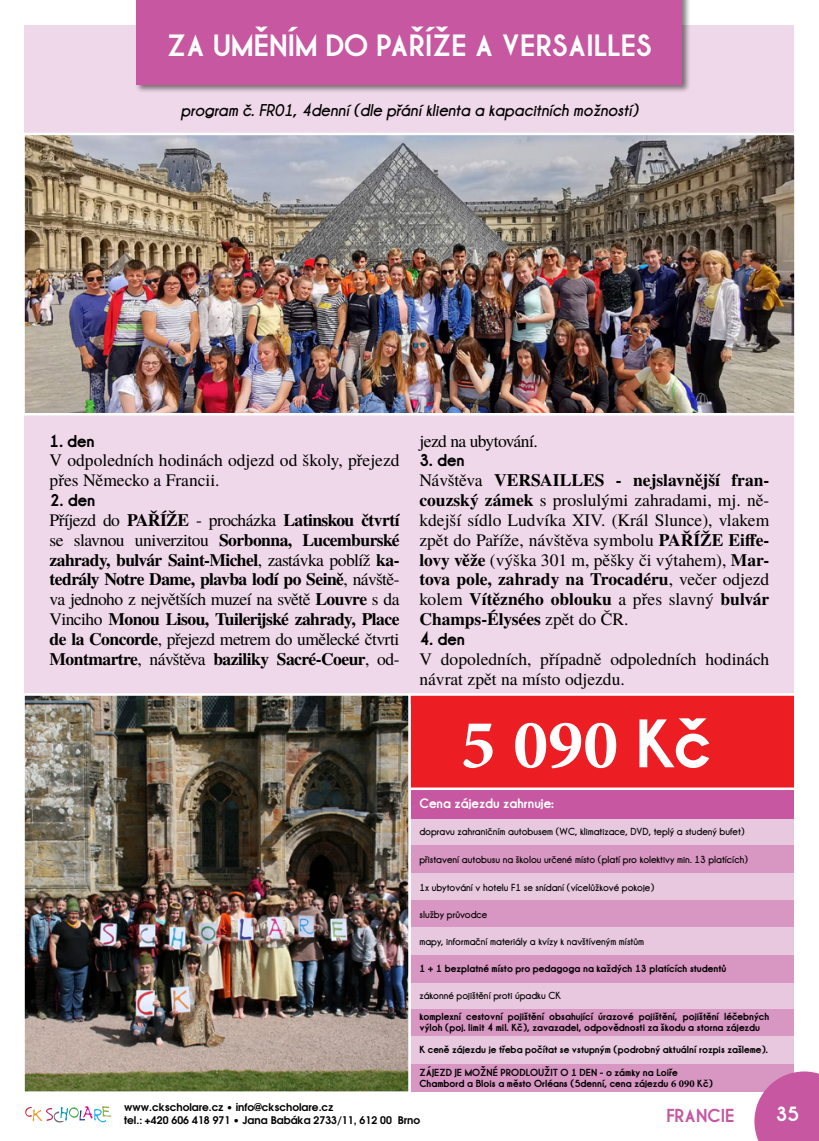
<style>
.page{position:relative;width:819px;height:1141px;background:#fff}
.page>*{position:absolute;margin:0;border:0;box-sizing:border-box;transform-origin:0 0}
.t1{font:700 70px "Minion Pro";color:#fff}
.t2{font:700 31.5px "Champagne&Limousines Thick";color:#fff}
.t3{font:700 21px "Champagne&Limousines Thick";color:#fff}
.t4{font:700 19.25px "Champagne&Limousines Thick";color:#c657a0}
.t5{font:17.5px/19.8px "Te X Gyre Termes";color:#000}
.t6{font:700 17.5px/19.8px "Te X Gyre Termes";letter-spacing:-.03em;color:#000;text-align:justify}
.t7{font:italic 17.5px "Champagne&Limousines Thick";color:#000}
.t8{font:700 17.5px "Champagne&Limousines Thick";color:#000}
.t9{font:17.5px "Te X Gyre Termes";letter-spacing:-.03em;color:#000}
.t10{font:700 14px "Champagne&Limousines Thick";color:#fff}
.t11{font:700 10.5px/10.5px "Champagne&Limousines Thick";color:#000}
.t12{font:10.5px "Champagne&Limousines Thick";color:#000}
.t13{font:700 10.5px/13.1px "Te X Gyre Adventor";color:#000}
.s1{font-weight:400}
.s2{font-weight:700}
.s3{font-family:"Champagne&Limousines Thick"}
.s4{font-family:"Minion Pro"}
</style>
<div class="page">
<div style="left:25px;top:25px;width:769px;height:1066px;background:#efd8e9"></div>
<div style="left:409px;top:819px;width:385px;height:27px;background:#e8c8df"></div>
<div style="left:409px;top:846px;width:385px;height:27px;background:#d896c2"></div>
<div style="left:409px;top:982px;width:385px;height:27px;background:#e8c8df"></div>
<div style="left:409px;top:873px;width:385px;height:27px;background:#e8c8df"></div>
<div style="left:409px;top:1009px;width:385px;height:28px;background:#d896c2"></div>
<div style="left:409px;top:900px;width:385px;height:28px;background:#d896c2"></div>
<div style="left:409px;top:1037px;width:385px;height:27px;background:#e8c8df"></div>
<div style="left:409px;top:928px;width:385px;height:27px;background:#e8c8df"></div>
<div style="left:409px;top:1064px;width:385px;height:27px;background:#d896c2"></div>
<div style="left:409px;top:955px;width:385px;height:27px;background:#d896c2"></div>
<div style="left:134px;top:0;width:557px;height:93px;background:#000;opacity:.5"></div>
<div style="left:136px;top:0;width:546px;height:84px;background:#c657a0"></div>
<div style="left:409px;top:789px;width:385px;height:30px;background:#c657a0"></div>
<div style="left:409px;top:694px;width:385px;height:95px;background:#ed1d24"></div>
<hr style="left:408px;top:788px;width:386px;height:2px;background:#fff">
<hr style="left:408px;top:693px;width:386px;height:3px;background:#fff">
<img style="left:25px;top:696px;width:382px;height:395px">
<div style="left:22px;top:693px;width:388px;height:401px;border:2px solid #fff"></div>
<img style="left:25px;top:136px;width:768px;height:276px">
<div style="left:22px;top:133px;width:774px;height:282px;border:2px solid #fff"></div>
<div style="left:752px;top:1070px;width:67px;height:71px;background:#000;opacity:.5"></div>
<svg style="left:754px;top:1071px;width:65px;height:70px;background:#c963a6"></svg>
<svg style="left:25px;top:1106px;width:86px;height:17px"></svg>
<h2 class="t2" style="left:167px;top:27px;width:486px">ZA UMĚNÍM DO PAŘÍŽE A VERSAILLES</h2>
<p class="t7" style="left:181px;top:100px;width:458px">program č. FR01, 4denní (dle přání klienta a kapacitních možností)</p>
<p class="t8" style="left:50px;top:430px;width:47px">1. den</p>
<p class="t5" style="left:50px;top:450px;width:351px">V odpoledních hodinách odjezd od školy, přejezd přes Německo a Francii.</p>
<p class="t8" style="left:50px;top:490px;width:47px">2. den</p>
<p class="t6" style="left:50px;top:509px;width:351px"><span class="s1">Příjezd do</span> PAŘÍŽE <span class="s1">- procházka</span> Latinskou čtvrtí <span class="s1">se slavnou univerzitou</span> Sorbonna, Lucemburské zahrady, bulvár Saint-Michel<span class="s1">, zastávka poblíž</span> ka&shy;tedrály Notre Dame, plavba lodí po Seině<span class="s1">, návště&shy;va jednoho z největších muzeí na světě</span> Louvre <span class="s1">s da Vinciho</span> Monou Lisou, Tuilerijské zahrady, Place de la Concorde<span class="s1">, přejezd metrem do umělecké čtvrti </span>Montmartre<span class="s1">, návštěva</span> baziliky Sacré-Coeur<span class="s1">, od-</span></p>
<p class="t9" style="left:419px;top:428px;width:120px">jezd na ubytování.</p>
<p class="t8" style="left:419px;top:450px;width:47px">3. den</p>
<p class="t5" style="left:419px;top:470px;width:351px;text-align:justify">Návštěva <span class="s2">VERSAILLES - nejslavnější fran&shy;couzský zámek</span> s proslulými zahradami, mj. ně&shy;kdejší sídlo Ludvíka XIV. (Král Slunce), vlakem zpět do Paříže, návštěva symbolu <span class="s2">PAŘÍŽE Eiffe&shy;lovy věže</span> (výška 301 m, pěšky či výtahem), <span class="s2">Mar&shy;tova pole, zahrady na Trocadéru</span>, večer odjezd kolem <span class="s2">Vítězného oblouku</span> a přes slavný <span class="s2">bulvár Champs-Élysées</span> zpět do ČR.</p>
<p class="t8" style="left:419px;top:628px;width:47px">4. den</p>
<p class="t5" style="left:419px;top:648px;width:351px">V dopoledních, případně odpoledních hodinách návrat zpět na místo odjezdu.</p>
<h1 class="t1" style="left:461px;top:696px;width:252px">5 090 <span class="s3">Kč</span></h1>
<p class="t10" style="left:419px;top:795px;width:136px">Cena zájezdu zahrnuje:</p>
<p class="t12" style="left:419px;top:826px;width:327px">dopravu zahraničním autobusem (WC, klimatizace, DVD, teplý a studený bufet)</p>
<p class="t12" style="left:419px;top:854px;width:330px">přistavení autobusu na školou určené místo (platí pro kolektivy min. 13 platících)</p>
<p class="t12" style="left:419px;top:881px;width:236px">1x ubytování v hotelu F1 se snídaní (vícelůžkové pokoje)</p>
<p class="t12" style="left:419px;top:908px;width:69px">služby průvodce</p>
<p class="t12" style="left:419px;top:935px;width:226px">mapy, informační materiály a kvízy k navštíveným místům</p>
<p class="t11" style="left:419px;top:963px;width:308px">1 + 1 bezplatné místo pro pedagoga na každých 13 platících studentů</p>
<p class="t12" style="left:419px;top:990px;width:143px">zákonné pojištění proti úpadku CK</p>
<p class="t11" style="left:419px;top:1011px;width:351px">komplexní cestovní pojištění obsahující úrazové pojištění, pojištění léčebných výloh (poj. limit 4 mil. Kč), zavazadel, odpovědnosti za škodu a storna zájezdu</p>
<p class="t11" style="left:419px;top:1038px;width:350px;line-height:22.8px">K ceně zájezdu je třeba počítat se vstupným (podrobný aktuální rozpis zašleme).<br>ZÁJEZD JE MOŽNÉ PRODLOUŽIT O 1 DEN - o zámky na Loiře</p>
<p class="t11" style="left:419px;top:1078px;width:295px">Chambord a Blois a město Orléans (5denní, cena zájezdu <span class="s4">6 090</span> Kč)</p>
<p class="t13" style="left:124px;top:1100px;width:298px">www.ckscholare.cz • info@ckscholare.cz<br>tel.: +420 606 418 971 • Jana Babáka 2733/11, 612 00 Brno</p>
<p class="t4" style="left:666px;top:1104px;width:70px">FRANCIE</p>
<p class="t3" style="left:775px;top:1101px;width:25px">35</p>
</div>
